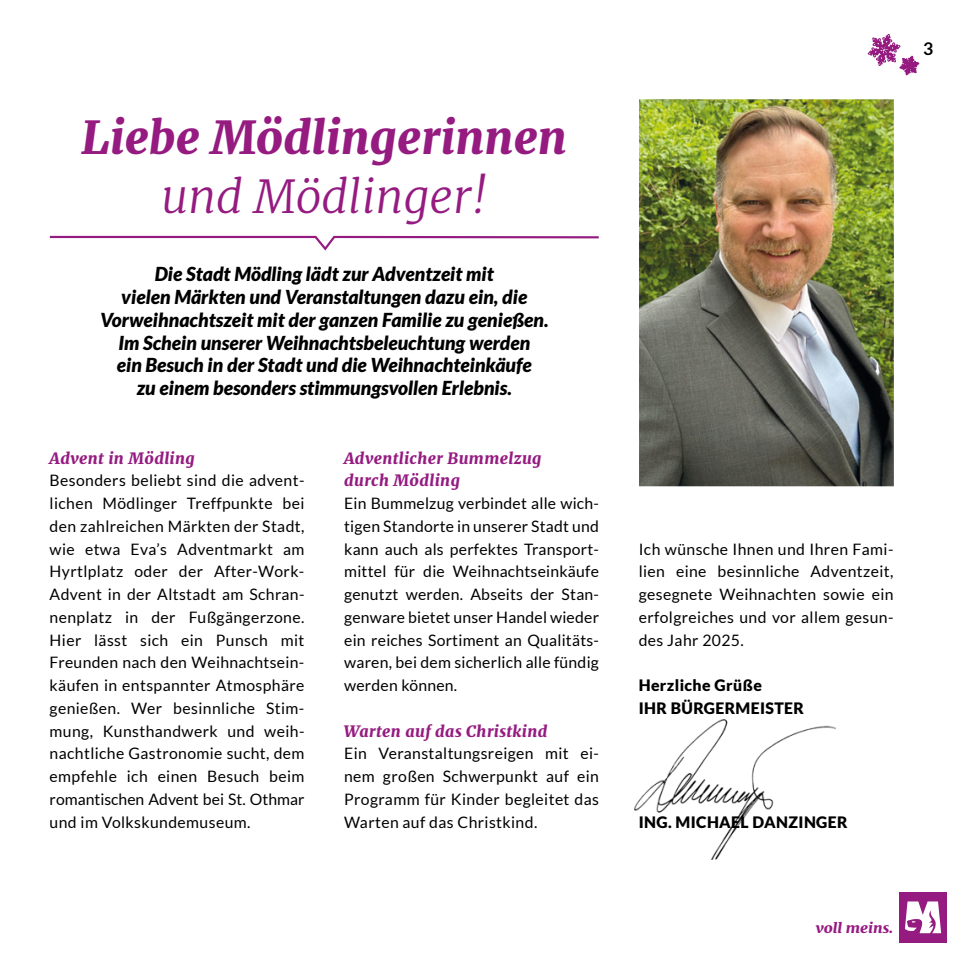
<style>
.page{position:relative;width:968px;height:968px;background:#fff}
.page>*{position:absolute;margin:0;border:0;box-sizing:border-box;transform-origin:0 0}
.t1{font:italic 900 45.85px "Merriweather";color:#951b81}
.t2{font:italic 300 45.85px "Merriweather";color:#951b81}
.t3{font:italic 900 19.25px/22.8px "Lato";color:#000;text-align:center}
.t4{font:700 17.5px "Lato";color:#000}
.t5{font:15.75px/22.8px "Lato";letter-spacing:.025em;color:#000;text-align:justify}
.t6{font:italic 900 15.75px/22.8px "Merriweather";letter-spacing:.025em;color:#951b81}
.t7{font:900 15.75px/22.8px "Lato";letter-spacing:.025em;color:#000}
.t8{font:italic 900 14px "Merriweather";color:#951b81;scale:1.08 1}
</style>
<div class="page">
<div style="left:899px;top:892px;width:47px;height:50px;background:#951b81"></div>
<svg style="left:905px;top:901px;width:36px;height:32px"></svg>
<svg style="left:867px;top:33px;width:51px;height:43px"></svg>
<svg style="left:49px;top:235px;width:550px;height:16px"></svg>
<img style="left:639px;top:99px;width:254px;height:387px">
<img style="left:634px;top:719px;width:200px;height:140px">
<h1 class="t1" style="left:81px;top:106px;width:487px">Liebe Mödlingerinnen</h1>
<h1 class="t2" style="left:161px;top:164px;width:327px">und Mödlinger!</h1>
<p class="t3" style="left:100px;top:263px;width:450px">Die Stadt Mödling lädt zur Adventzeit mit<br>vielen Märkten und Veranstaltungen dazu ein, die Vorweihnachtszeit mit der ganzen Familie zu genießen.<br>Im Schein unserer Weihnachtsbeleuchtung werden<br>ein Besuch in der Stadt und die Weihnachteinkäufe<br>zu einem besonders stimmungsvollen Erlebnis.</p>
<p class="t6" style="left:50px;top:446px;width:147px">Advent in Mödling</p>
<p class="t5" style="left:50px;top:469px;width:256px">Besonders beliebt sind die advent&shy;lichen Mödlinger Treffpunkte bei den zahlreichen Märkten der Stadt, wie etwa Eva’s Adventmarkt am Hyrtlplatz oder der After-Work-Advent in der Altstadt am Schran&shy;nenplatz in der Fußgängerzone.<br>Hier lässt sich ein Punsch mit Freunden nach den Weihnachtsein&shy;käufen in entspannter Atmosphäre genießen. Wer besinnliche Stim&shy;mung, Kunsthandwerk und weih&shy;nachtliche Gastronomie sucht, dem empfehle ich einen Besuch beim romantischen Advent bei St. Othmar und im Volkskundemuseum.</p>
<p class="t6" style="left:344px;top:446px;width:199px">Adventlicher Bummelzug durch Mödling</p>
<p class="t5" style="left:344px;top:492px;width:256px">Ein Bummelzug verbindet alle wich&shy;tigen Standorte in unserer Stadt und kann auch als perfektes Transport&shy;mittel für die Weihnachtseinkäufe genutzt werden. Abseits der Stan&shy;genware bietet unser Handel wieder ein reiches Sortiment an Qualitäts&shy;waren, bei dem sicherlich alle fündig werden können.</p>
<p class="t6" style="left:344px;top:719px;width:205px">Warten auf das Christkind</p>
<p class="t5" style="left:344px;top:742px;width:256px">Ein Veranstaltungsreigen mit ei&shy;nem großen Schwerpunkt auf ein Programm für Kinder begleitet das Warten auf das Christkind.</p>
<p class="t4" style="left:923px;top:38px;width:12px">3</p>
<p class="t5" style="left:638px;top:537px;width:256px">Ich wünsche Ihnen und Ihren Fami&shy;lien eine besinnliche Adventzeit, gesegnete Weihnachten sowie ein erfolgreiches und vor allem gesun&shy;des Jahr 2025.</p>
<p class="t7" style="left:638px;top:673px;width:167px">Herzliche Grüße<br>IHR BÜRGERMEISTER</p>
<p class="t7" style="left:638px;top:810px;width:210px">ING. MICHAEL DANZINGER</p>
<p class="t8" style="left:815px;top:917px;width:73px">voll meins.</p>
</div>
